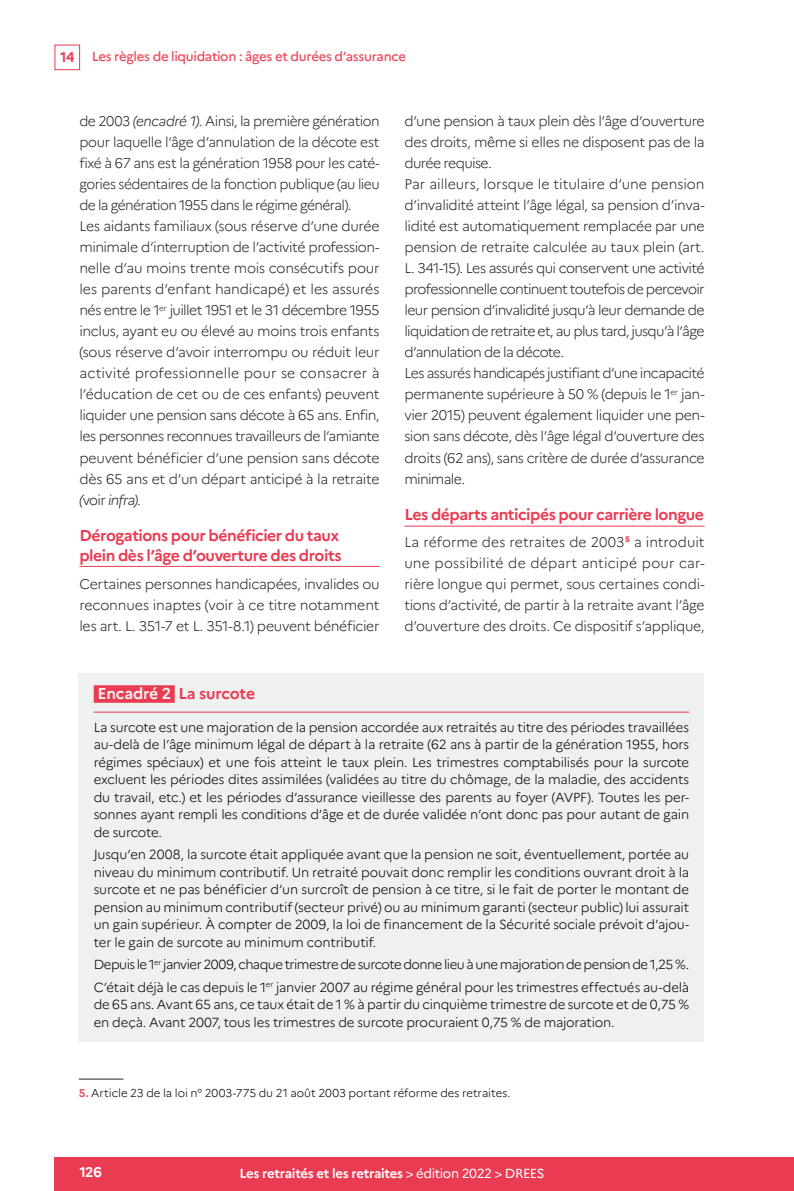
<style>
.page{position:relative;width:794px;height:1191px;background:#fff}
.page>*{position:absolute;margin:0;border:0;box-sizing:border-box;transform-origin:0 0}
.t1{font:700 15.75px/19.2px "Marianne";letter-spacing:-.03em;color:#e93b52}
.t2{font:300 14px/21px "Marianne";letter-spacing:-.03em;color:#252523}
.t3{font:700 14px "Marianne";color:#fff}
.t4{font:300 13.12px/17.5px "Marianne";letter-spacing:-.015em;color:#000;text-align:justify}
.t5{font:500 13.12px "Marianne";letter-spacing:-.025em;color:#ea4858}
.t6{font:700 13.12px "Marianne";letter-spacing:-.025em;color:#fff}
.t7{font:300 11.38px "Marianne";letter-spacing:-.005em;color:#000}
.s1{font-weight:700;font-size:14px;color:#e93b52}
.s2{font-style:italic}
.s3{color:#eff0f0}
.s4{font-weight:700;color:#eb545f}
.s5{font-weight:400}
</style>
<div class="page">
<div style="left:55px;top:45px;width:25px;height:25px;border:1px solid #e93b52"></div>
<div style="left:55px;top:1157px;width:739px;height:34px;background:#e93b52"></div>
<hr style="left:79px;top:566px;width:300px;height:1px;background:#e93b52">
<hr style="left:404px;top:526px;width:300px;height:1px;background:#e93b52">
<div style="left:79px;top:672px;width:625px;height:369px;background:#eff0f0"></div>
<hr style="left:94px;top:711px;width:595px;height:1px;background:#e93b52">
<div style="left:94px;top:685px;width:81px;height:18px;background:#e93b52"></div>
<hr style="left:79px;top:1078px;width:44px;height:1px;background:#252523">
<p class="t5" style="left:60px;top:49px;width:347px"><span class="s1">14</span> Les règles de liquidation : âges et durées d’assurance</p>
<p class="t2" style="left:79px;top:111px;width:302px">de 2003 <span class="s2">(encadré 1)</span>. Ainsi, la première génération pour laquelle l’âge d’annulation de la décote est fixé à 67 ans est la génération 1958 pour les caté&shy;gories sédentaires de la fonction publique (au lieu de la génération 1955 dans le régime général).<br>Les aidants familiaux (sous réserve d’une durée minimale d’interruption de l’activité profession&shy;nelle d’au moins trente mois consécutifs pour les parents d’enfant handicapé) et les assurés nés entre le 1<sup>er</sup> juillet 1951 et le 31 décembre 1955 inclus, ayant eu ou élevé au moins trois enfants (sous réserve d’avoir interrompu ou réduit leur activité professionnelle pour se consacrer à l’éducation de cet ou de ces enfants) peuvent liquider une pension sans décote à 65 ans. Enfin, les personnes reconnues travailleurs de l’amiante peuvent bénéficier d’une pension sans décote dès 65 ans et d’un départ anticipé à la retraite <span class="s2">(</span>voir <span class="s2">infra)</span>.</p>
<p class="t1" style="left:79px;top:526px;width:264px">Dérogations pour bénéficier du taux plein dès l’âge d’ouverture des droits</p>
<p class="t2" style="left:79px;top:573px;width:302px;text-align:justify">Certaines personnes handicapées, invalides ou reconnues inaptes (voir à ce titre notamment les art. L. 351-7 et L. 351-8.1) peuvent bénéficier</p>
<p class="t2" style="left:404px;top:111px;width:302px">d’une pension à taux plein dès l’âge d’ouverture des droits, même si elles ne disposent pas de la durée requise.<br>Par ailleurs, lorsque le titulaire d’une pension d’invalidité atteint l’âge légal, sa pension d’inva&shy;lidité est automatiquement remplacée par une pension de retraite calculée au taux plein (art.<br>L. 341-15). Les assurés qui conservent une activité professionnelle continuent toutefois de percevoir leur pension d’invalidité jusqu’à leur demande de liquidation de retraite et, au plus tard, jusqu’à l’âge d’annulation de la décote.<br>Les assurés handicapés justifiant d’une incapacité permanente supérieure à 50 % (depuis le 1<sup>er</sup> jan&shy;vier 2015) peuvent également liquider une pen&shy;sion sans décote, dès l’âge légal d’ouverture des droits (62 ans), sans critère de durée d’assurance minimale.</p>
<p class="t1" style="left:404px;top:505px;width:301px">Les départs anticipés pour carrière longue</p>
<p class="t2" style="left:404px;top:531px;width:302px;text-align:justify">La réforme des retraites de 2003<sup>5</sup> a introduit une possibilité de départ anticipé pour car&shy;rière longue qui permet, sous certaines condi&shy;tions d’activité, de partir à la retraite avant l’âge d’ouverture des droits. Ce dispositif s’applique,</p>
<p class="t1" style="left:98px;top:684px;width:159px"><span class="s3">Encadré 2</span> La surcote</p>
<p class="t4" style="left:94px;top:718px;width:597px">La surcote est une majoration de la pension accordée aux retraités au titre des périodes travaillées au-delà de l’âge minimum légal de départ à la retraite (62 ans à partir de la génération 1955, hors régimes spéciaux) et une fois atteint le taux plein. Les trimestres comptabilisés pour la surcote excluent les périodes dites assimilées (validées au titre du chômage, de la maladie, des accidents du travail, etc.) et les périodes d’assurance vieillesse des parents au foyer (AVPF). Toutes les per&shy;sonnes ayant rempli les conditions d’âge et de durée validée n’ont donc pas pour autant de gain de surcote.</p>
<p class="t4" style="left:94px;top:845px;width:597px">Jusqu’en 2008, la surcote était appliquée avant que la pension ne soit, éventuellement, portée au niveau du minimum contributif. Un retraité pouvait donc remplir les conditions ouvrant droit à la surcote et ne pas bénéficier d’un surcroît de pension à ce titre, si le fait de porter le montant de pension au minimum contributif (secteur privé) ou au minimum garanti (secteur public) lui assurait un gain supérieur. À compter de 2009, la loi de financement de la Sécurité sociale prévoit d’ajou&shy;ter le gain de surcote au minimum contributif.</p>
<p class="t4" style="left:94px;top:953px;width:597px;line-height:22.4px">Depuis le 1<sup>er</sup> janvier 2009, chaque trimestre de surcote donne lieu à une majoration de pension de 1,25 %.<br>C’était déjà le cas depuis le 1<sup>er</sup> janvier 2007 au régime général pour les trimestres effectués au-delà</p>
<p class="t4" style="left:94px;top:995px;width:597px">de 65 ans. Avant 65 ans, ce taux était de 1 % à partir du cinquième trimestre de surcote et de 0,75 % en deçà. Avant 2007, tous les trimestres de surcote procuraient 0,75 % de majoration.</p>
<p class="t7" style="left:79px;top:1085px;width:433px"><span class="s4">5.</span> Article 23 de la loi n° 2003-775 du 21 août 2003 portant réforme des retraites.</p>
<p class="t3" style="left:79px;top:1163px;width:24px">126</p>
<p class="t6" style="left:239px;top:1165px;width:307px">Les retraités et les retraites <span class="s5">&gt; édition 2022 &gt; DREES</span></p>
</div>
